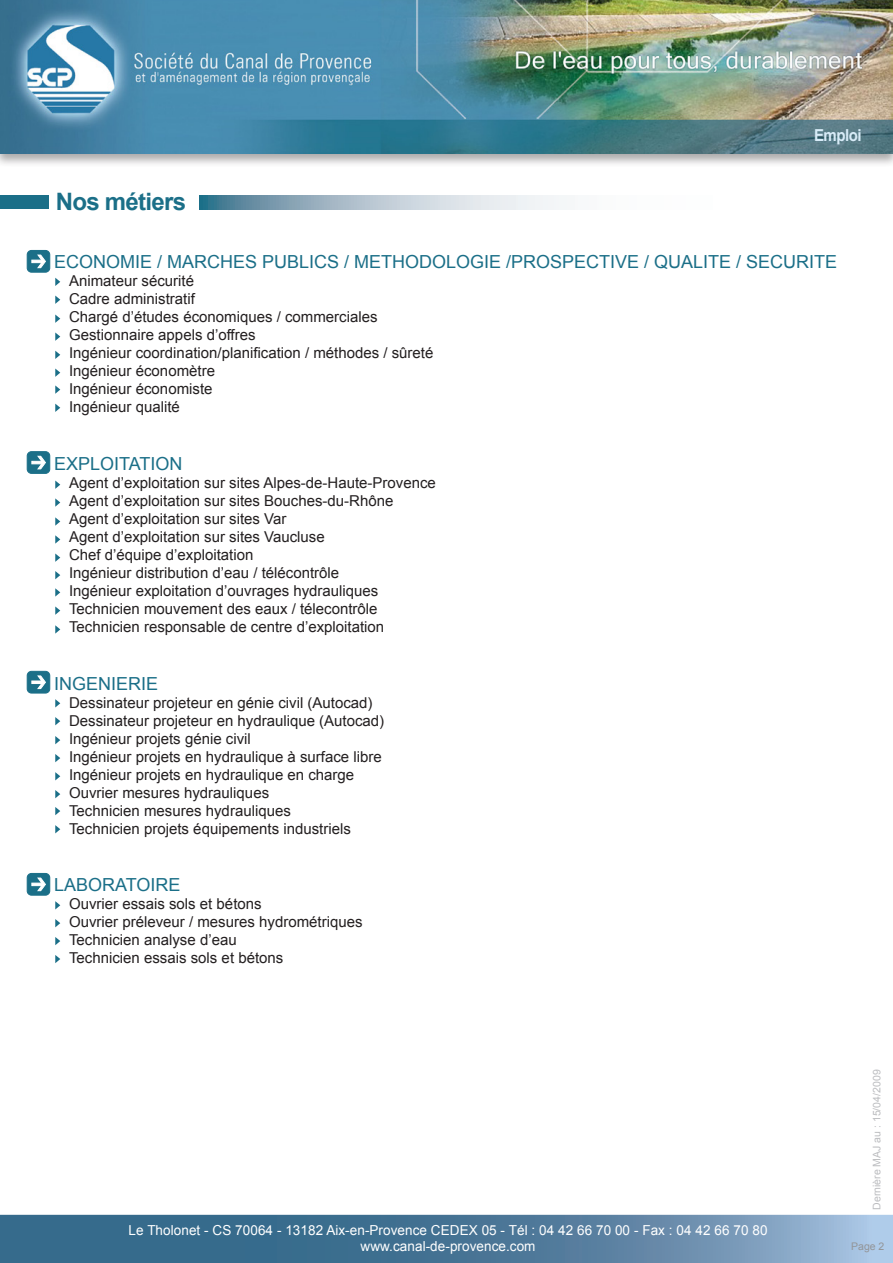
<style>
.page{position:relative;width:893px;height:1263px;background:#fff}
.page>*{position:absolute;margin:0;border:0;box-sizing:border-box;transform-origin:0 0}
.t1{font:700 24px "Arial";letter-spacing:-.03em;color:#1b6f88}
.t2{font:18px "Arial";color:#1b6f88}
.t3{font:700 16.5px "Arial";letter-spacing:-.03em;color:#d8ecf8;scale:.91 1}
.t4{font:15px/18px "Arial";color:#231f20}
.t5{font:13.8px/16.2px "Arial";letter-spacing:.005em;color:#fff;text-align:center}
.t6{font:10.5px "Arial";color:#bcbdc0}
.t7{font:10.5px "Arial";color:#939598}
</style>
<div class="page">
<svg style="left:0;top:1215px;width:893px;height:48px;background:#547fa0"></svg>
<div style="left:0;top:0;width:893px;height:168px;background:#231f20;opacity:.38"></div>
<img style="left:0;top:0;width:893px;height:153px">
<div style="left:27px;top:250px;width:23px;height:22px;background:#1b6f88;border-radius:4px"></div>
<div style="left:27px;top:250px;width:23px;height:22px;border:1px solid #1b6f88;border-radius:4px"></div>
<svg style="left:32px;top:255px;width:14px;height:13px"></svg>
<div style="left:27px;top:452px;width:23px;height:21px;background:#1b6f88;border-radius:4px"></div>
<div style="left:27px;top:451px;width:23px;height:22px;border:1px solid #1b6f88;border-radius:4px"></div>
<svg style="left:32px;top:456px;width:14px;height:13px"></svg>
<div style="left:0;top:195px;width:48px;height:14px;background:#1b6f88"></div>
<svg style="left:200px;top:196px;width:367px;height:13px;background:#b0c3ce"></svg>
<div style="left:27px;top:671px;width:23px;height:22px;background:#1b6f88;border-radius:4px"></div>
<div style="left:27px;top:671px;width:23px;height:22px;border:1px solid #1b6f88;border-radius:4px"></div>
<svg style="left:32px;top:676px;width:14px;height:13px"></svg>
<div style="left:27px;top:873px;width:23px;height:22px;background:#1b6f88;border-radius:4px"></div>
<div style="left:27px;top:873px;width:23px;height:22px;border:1px solid #1b6f88;border-radius:4px"></div>
<svg style="left:32px;top:878px;width:14px;height:13px"></svg>
<svg style="left:55px;top:278px;width:5px;height:8px"></svg>
<svg style="left:55px;top:296px;width:5px;height:8px"></svg>
<svg style="left:55px;top:314px;width:5px;height:9px"></svg>
<svg style="left:55px;top:332px;width:5px;height:9px"></svg>
<svg style="left:55px;top:385px;width:5px;height:9px"></svg>
<svg style="left:55px;top:351px;width:5px;height:8px"></svg>
<svg style="left:55px;top:404px;width:5px;height:8px"></svg>
<svg style="left:55px;top:368px;width:5px;height:9px"></svg>
<svg style="left:55px;top:480px;width:5px;height:9px"></svg>
<svg style="left:55px;top:498px;width:5px;height:9px"></svg>
<svg style="left:55px;top:517px;width:5px;height:9px"></svg>
<svg style="left:55px;top:535px;width:5px;height:9px"></svg>
<svg style="left:55px;top:588px;width:5px;height:9px"></svg>
<svg style="left:55px;top:553px;width:5px;height:9px"></svg>
<svg style="left:55px;top:606px;width:5px;height:9px"></svg>
<svg style="left:55px;top:571px;width:5px;height:8px"></svg>
<svg style="left:55px;top:625px;width:5px;height:9px"></svg>
<svg style="left:55px;top:699px;width:5px;height:8px"></svg>
<svg style="left:55px;top:717px;width:5px;height:8px"></svg>
<svg style="left:55px;top:736px;width:5px;height:8px"></svg>
<svg style="left:55px;top:754px;width:5px;height:8px"></svg>
<svg style="left:55px;top:807px;width:5px;height:8px"></svg>
<svg style="left:55px;top:772px;width:5px;height:8px"></svg>
<svg style="left:55px;top:825px;width:5px;height:8px"></svg>
<svg style="left:55px;top:790px;width:5px;height:8px"></svg>
<svg style="left:55px;top:901px;width:5px;height:8px"></svg>
<svg style="left:55px;top:919px;width:5px;height:8px"></svg>
<svg style="left:55px;top:937px;width:5px;height:8px"></svg>
<svg style="left:55px;top:955px;width:5px;height:8px"></svg>
<h1 class="t1" style="left:56px;top:186px;width:132px">Nos métiers</h1>
<p class="t3" style="left:814px;top:125px;width:54px">Emploi</p>
<p class="t2" style="left:54px;top:250px;width:785px">ECONOMIE / MARCHES PUBLICS / METHODOLOGIE /PROSPECTIVE / QUALITE / SECURITE</p>
<p class="t4" style="left:69px;top:272px;width:366px">Animateur sécurité<br>Cadre administratif<br>Chargé d’études économiques / commerciales<br>Gestionnaire appels d’offres<br>Ingénieur coordination/planification / méthodes / sûreté<br>Ingénieur économètre<br>Ingénieur économiste<br>Ingénieur qualité</p>
<p class="t2" style="left:54px;top:452px;width:130px">EXPLOITATION</p>
<p class="t4" style="left:69px;top:474px;width:368px">Agent d’exploitation sur sites Alpes-de-Haute-Provence Agent d’exploitation sur sites Bouches-du-Rhône Agent d’exploitation sur sites Var<br>Agent d’exploitation sur sites Vaucluse<br>Chef d’équipe d’exploitation<br>Ingénieur distribution d’eau / télécontrôle<br>Ingénieur exploitation d’ouvrages hydrauliques Technicien mouvement des eaux / télecontrôle Technicien responsable de centre d’exploitation</p>
<p class="t2" style="left:54px;top:671px;width:106px">INGENIERIE</p>
<p class="t4" style="left:69px;top:693px;width:317px">Dessinateur projeteur en génie civil (Autocad)<br>Dessinateur projeteur en hydraulique (Autocad)<br>Ingénieur projets génie civil<br>Ingénieur projets en hydraulique à surface libre Ingénieur projets en hydraulique en charge Ouvrier mesures hydrauliques<br>Technicien mesures hydrauliques<br>Technicien projets équipements industriels</p>
<p class="t2" style="left:54px;top:873px;width:128px">LABORATOIRE</p>
<p class="t4" style="left:69px;top:895px;width:295px">Ouvrier essais sols et bétons<br>Ouvrier préleveur / mesures hydrométriques Technicien analyse d’eau<br>Technicien essais sols et bétons</p>
<p class="t5" style="left:129px;top:1222px;width:640px">Le Tholonet - CS 70064 - 13182 Aix-en-Provence CEDEX 05 - Tél : 04 42 66 70 00 - Fax : 04 42 66 70 80 www.canal-de-provence.com</p>
<p class="t6" style="left:870px;top:1210px;width:142px;rotate:-90deg">Dernière MAJ au : 15/04/2009</p>
<p class="t7" style="left:851px;top:1239px;width:35px">Page 2</p>
</div>
